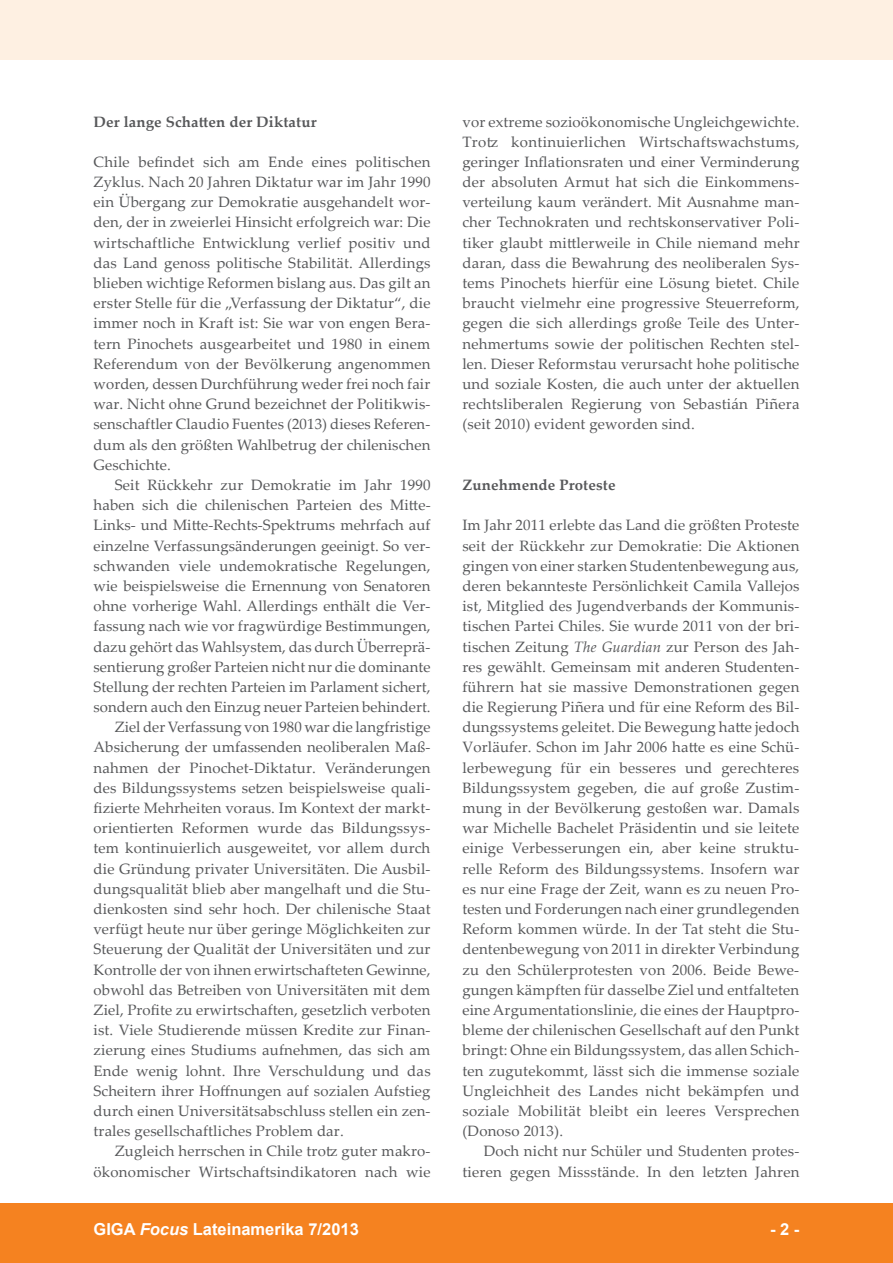
<style>
.page{position:relative;width:893px;height:1263px;background:#fff}
.page>*{position:absolute;margin:0;border:0;box-sizing:border-box;transform-origin:0 0}
.t1{font:700 16.5px "Arial";color:#fff}
.t2{font:15px/20.2px "Palatino Linotype";letter-spacing:.01em;color:#57585a;text-align:justify}
.t3{font:700 15px "Palatino Linotype";letter-spacing:.01em;color:#57585a}
.s1{font-style:italic}
</style>
<div class="page">
<div style="left:0;top:1203px;width:893px;height:60px;background:#f58220"></div>
<div style="left:0;top:0;width:893px;height:60px;background:#fef0e2"></div>
<p class="t3" style="left:94px;top:111px;width:224px">Der lange Schatten der Diktatur</p>
<p class="t2" style="left:94px;top:151px;width:339px">Chile befindet sich am Ende eines politischen Zyklus. Nach 20 Jahren Diktatur war im Jahr 1990 ein Übergang zur Demokratie ausgehandelt wor&shy;den, der in zweierlei Hinsicht erfolgreich war: Die wirtschaftliche Entwicklung verlief positiv und das Land genoss politische Stabilität. Allerdings blieben wichtige Reformen bislang aus. Das gilt an erster Stelle für die „Verfassung der Diktatur“, die immer noch in Kraft ist: Sie war von engen Bera&shy;tern Pinochets ausgearbeitet und 1980 in einem Referendum von der Bevölkerung angenommen worden, dessen Durchführung weder frei noch fair war. Nicht ohne Grund bezeichnet der Politikwis&shy;senschaftler Claudio Fuentes (2013) dieses Referen&shy;dum als den größten Wahlbetrug der chilenischen Geschichte.</p>
<p class="t2" style="left:115px;top:474px;width:317px">Seit Rückkehr zur Demokratie im Jahr 1990</p>
<p class="t2" style="left:94px;top:494px;width:339px">haben sich die chilenischen Parteien des Mitte-</p>
<p class="t2" style="left:94px;top:514px;width:338px">Links- und Mitte-Rechts-Spektrums mehrfach auf</p>
<p class="t2" style="left:94px;top:535px;width:338px">einzelne Verfassungsänderungen geeinigt. So ver-</p>
<p class="t2" style="left:94px;top:555px;width:338px">schwanden viele undemokratische Regelungen,</p>
<p class="t2" style="left:94px;top:575px;width:338px">wie beispielsweise die Ernennung von Senatoren</p>
<p class="t2" style="left:94px;top:595px;width:338px">ohne vorherige Wahl. Allerdings enthält die Ver-</p>
<p class="t2" style="left:94px;top:615px;width:339px">fassung nach wie vor fragwürdige Bestimmungen,</p>
<p class="t2" style="left:94px;top:636px;width:338px">dazu gehört das Wahlsystem, das durch Überreprä-</p>
<p class="t2" style="left:94px;top:656px;width:339px">sentierung großer Parteien nicht nur die dominante</p>
<p class="t2" style="left:94px;top:676px;width:338px">Stellung der rechten Parteien im Parlament sichert,</p>
<p class="t2" style="left:94px;top:696px;width:339px">sondern auch den Einzug neuer Parteien behindert.</p>
<p class="t2" style="left:115px;top:716px;width:317px">Ziel der Verfassung von 1980 war die langfristige</p>
<p class="t2" style="left:94px;top:737px;width:338px">Absicherung der umfassenden neoliberalen Maß-</p>
<p class="t2" style="left:94px;top:757px;width:339px">nahmen der Pinochet-Diktatur. Veränderungen</p>
<p class="t2" style="left:94px;top:777px;width:338px">des Bildungssystems setzen beispielsweise quali-</p>
<p class="t2" style="left:94px;top:797px;width:338px">fizierte Mehrheiten voraus. Im Kontext der markt-</p>
<p class="t2" style="left:94px;top:817px;width:338px">orientierten Reformen wurde das Bildungssys-</p>
<p class="t2" style="left:94px;top:838px;width:338px">tem kontinuierlich ausgeweitet, vor allem durch</p>
<p class="t2" style="left:94px;top:858px;width:338px">die Gründung privater Universitäten. Die Ausbil-</p>
<p class="t2" style="left:94px;top:878px;width:338px">dungsqualität blieb aber mangelhaft und die Stu-</p>
<p class="t2" style="left:94px;top:898px;width:338px">dienkosten sind sehr hoch. Der chilenische Staat</p>
<p class="t2" style="left:94px;top:918px;width:338px">verfügt heute nur über geringe Möglichkeiten zur</p>
<p class="t2" style="left:94px;top:938px;width:338px">Steuerung der Qualität der Universitäten und zur</p>
<p class="t2" style="left:94px;top:959px;width:338px">Kontrolle der von ihnen erwirtschafteten Gewinne,</p>
<p class="t2" style="left:94px;top:979px;width:338px">obwohl das Betreiben von Universitäten mit dem</p>
<p class="t2" style="left:94px;top:999px;width:338px">Ziel, Profite zu erwirtschaften, gesetzlich verboten</p>
<p class="t2" style="left:94px;top:1019px;width:338px">ist. Viele Studierende müssen Kredite zur Finan-</p>
<p class="t2" style="left:94px;top:1039px;width:338px">zierung eines Studiums aufnehmen, das sich am</p>
<p class="t2" style="left:94px;top:1060px;width:339px">Ende wenig lohnt. Ihre Verschuldung und das</p>
<p class="t2" style="left:94px;top:1080px;width:338px">Scheitern ihrer Hoffnungen auf sozialen Aufstieg</p>
<p class="t2" style="left:94px;top:1100px;width:338px">durch einen Universitätsabschluss stellen ein zen-</p>
<p class="t2" style="left:94px;top:1120px;width:252px">trales gesellschaftliches Problem dar.</p>
<p class="t2" style="left:115px;top:1140px;width:317px">Zugleich herrschen in Chile trotz guter makro-</p>
<p class="t2" style="left:94px;top:1161px;width:339px">ökonomischer Wirtschaftsindikatoren nach wie</p>
<p class="t2" style="left:462px;top:111px;width:339px">vor extreme sozioökonomische Ungleichgewichte.<br>Trotz kontinuierlichen Wirtschaftswachstums, geringer Inflationsraten und einer Verminderung der absoluten Armut hat sich die Einkommens&shy;verteilung kaum verändert. Mit Ausnahme man&shy;cher Technokraten und rechtskonservativer Poli&shy;tiker glaubt mittlerweile in Chile niemand mehr daran, dass die Bewahrung des neoliberalen Sys&shy;tems Pinochets hierfür eine Lösung bietet. Chile braucht vielmehr eine progressive Steuerreform, gegen die sich allerdings große Teile des Unter&shy;nehmertums sowie der politischen Rechten stel&shy;len. Dieser Reformstau verursacht hohe politische und soziale Kosten, die auch unter der aktuellen rechtsliberalen Regierung von Sebastián Piñera (seit 2010) evident geworden sind.</p>
<p class="t3" style="left:462px;top:474px;width:155px">Zunehmende Proteste</p>
<p class="t2" style="left:462px;top:514px;width:339px">Im Jahr 2011 erlebte das Land die größten Proteste seit der Rückkehr zur Demokratie: Die Aktionen gingen von einer starken Studentenbewegung aus, deren bekannteste Persönlichkeit Camila Vallejos ist, Mitglied des Jugendverbands der Kommunis&shy;tischen Partei Chiles. Sie wurde 2011 von der bri&shy;tischen Zeitung <span class="s1">The Guardian</span> zur Person des Jah&shy;res gewählt. Gemeinsam mit anderen Studenten&shy;führern hat sie massive Demonstrationen gegen die Regierung Piñera und für eine Reform des Bil&shy;dungssystems geleitet. Die Bewegung hatte jedoch Vorläufer. Schon im Jahr 2006 hatte es eine Schü&shy;lerbewegung für ein besseres und gerechteres Bildungssystem gegeben, die auf große Zustim&shy;mung in der Bevölkerung gestoßen war. Damals war Michelle Bachelet Präsidentin und sie leitete einige Verbesserungen ein, aber keine struktu&shy;relle Reform des Bildungssystems. Insofern war es nur eine Frage der Zeit, wann es zu neuen Pro&shy;testen und Forderungen nach einer grundlegenden Reform kommen würde. In der Tat steht die Stu&shy;dentenbewegung von 2011 in direkter Verbindung zu den Schülerprotesten von 2006. Beide Bewe&shy;gungen kämpften für dasselbe Ziel und entfalteten eine Argumentationslinie, die eines der Hauptpro&shy;bleme der chilenischen Gesellschaft auf den Punkt bringt: Ohne ein Bildungssystem, das allen Schich&shy;ten zugutekommt, lässt sich die immense soziale Ungleichheit des Landes nicht bekämpfen und soziale Mobilität bleibt ein leeres Versprechen (Donoso 2013).</p>
<p class="t2" style="left:462px;top:1140px;width:339px;text-align:right">Doch nicht nur Schüler und Studenten protes&shy;tieren gegen Missstände. In den letzten Jahren</p>
<p class="t1" style="left:94px;top:1218px;width:267px">GIGA <span class="s1">Focus</span> Lateinamerika 7/2013</p>
<p class="t1" style="left:770px;top:1218px;width:31px">- 2 -</p>
</div>
